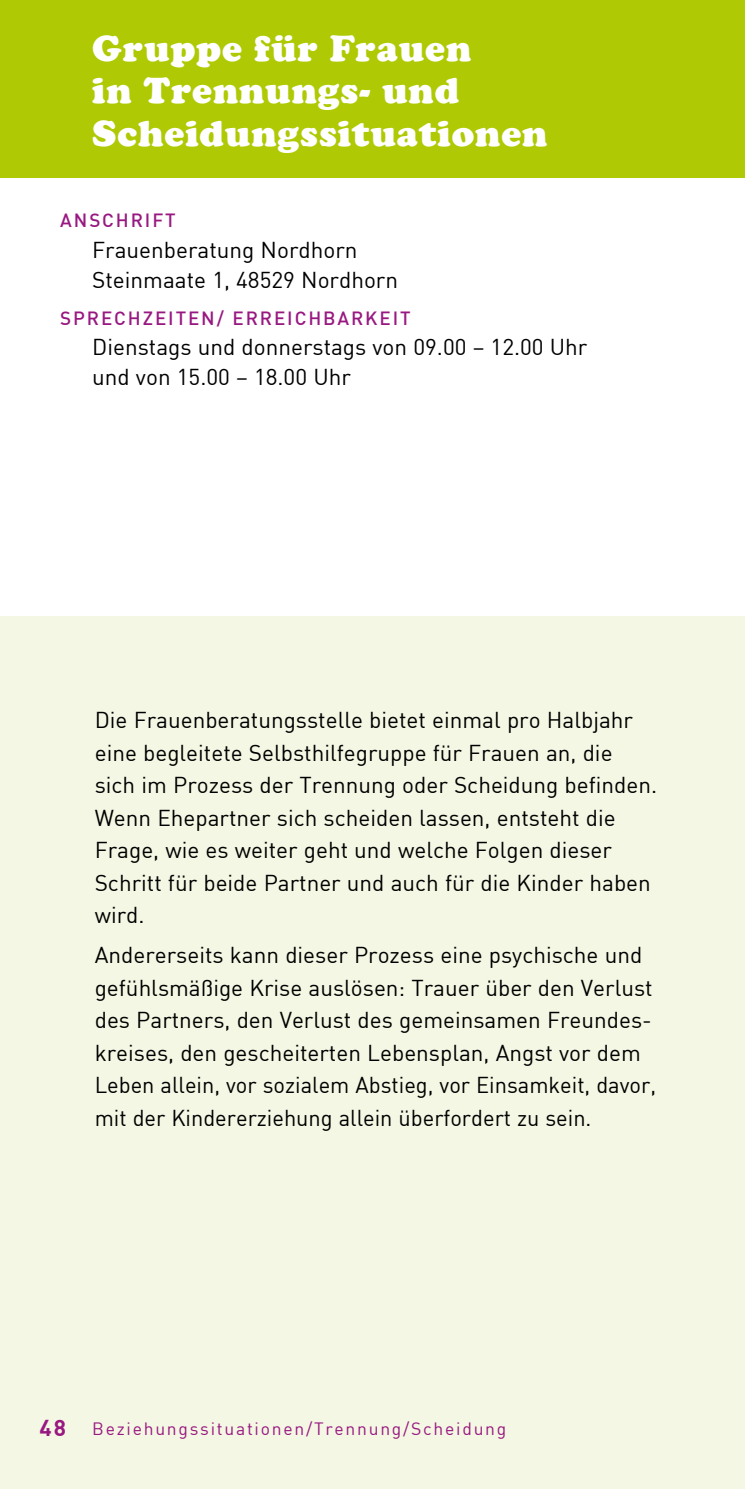
<style>
.page{position:relative;width:745px;height:1489px;background:#fff}
.page>*{position:absolute;margin:0;border:0;box-sizing:border-box;transform-origin:0 0}
.t1{font:900 37.5px/42.5px "Cooper";letter-spacing:.025em;color:#fff}
.t2{font:22.5px/32.5px "DIN";color:#000}
.t3{font:500 18.75px "DIN";letter-spacing:.1em;color:#981881}
.t4{font:17.5px "DIN";letter-spacing:.1em;color:#981881}
.s1{font-weight:700;font-size:22.5px}
</style>
<div class="page">
<div style="left:0;top:617px;width:744px;height:871px;background:#f4f7e3"></div>
<div style="left:0;top:0;width:744px;height:177px;background:#afca05"></div>
<hr style="left:744px;top:617px;width:1px;height:871px;background:#f4f7e3">
<hr style="left:744px;top:0;width:1px;height:177px;background:#afca05">
<h1 class="t1" style="left:92px;top:27px;width:456px">Gruppe für Frauen<br>in Trennungs- und<br>Scheidungssituationen</h1>
<p class="t3" style="left:60px;top:212px;width:117px">ANSCHRIFT</p>
<p class="t2" style="left:92px;top:236px;width:307px;line-height:30px">Frauenberatung Nordhorn<br>Steinmaate 1, 48529 Nordhorn</p>
<p class="t3" style="left:60px;top:309px;width:351px">SPRECHZEITEN/ ERREICHBARKEIT</p>
<p class="t2" style="left:92px;top:333px;width:496px;line-height:30px">Dienstags und donnerstags von 09.00 – 12.00 Uhr und von 15.00 – 18.00 Uhr</p>
<p class="t2" style="left:95px;top:705px;width:563px">Die Frauenberatungsstelle bietet einmal pro Halbjahr eine begleitete Selbsthilfegruppe für Frauen an, die sich im Prozess der Trennung oder Scheidung befinden.<br>Wenn Ehepartner sich scheiden lassen, entsteht die Frage, wie es weiter geht und welche Folgen dieser Schritt für beide Partner und auch für die Kinder haben wird.</p>
<p class="t2" style="left:95px;top:940px;width:562px">Andererseits kann dieser Prozess eine psychische und gefühlsmäßige Krise auslösen: Trauer über den Verlust des Partners, den Verlust des gemeinsamen Freundes&shy;kreises, den gescheiterten Lebensplan, Angst vor dem Leben allein, vor sozialem Abstieg, vor Einsamkeit, davor, mit der Kindererziehung allein überfordert zu sein.</p>
<p class="t4" style="left:39px;top:1421px;width:468px"><span class="s1">48</span> Beziehungssituationen/Trennung/Scheidung</p>
</div>
